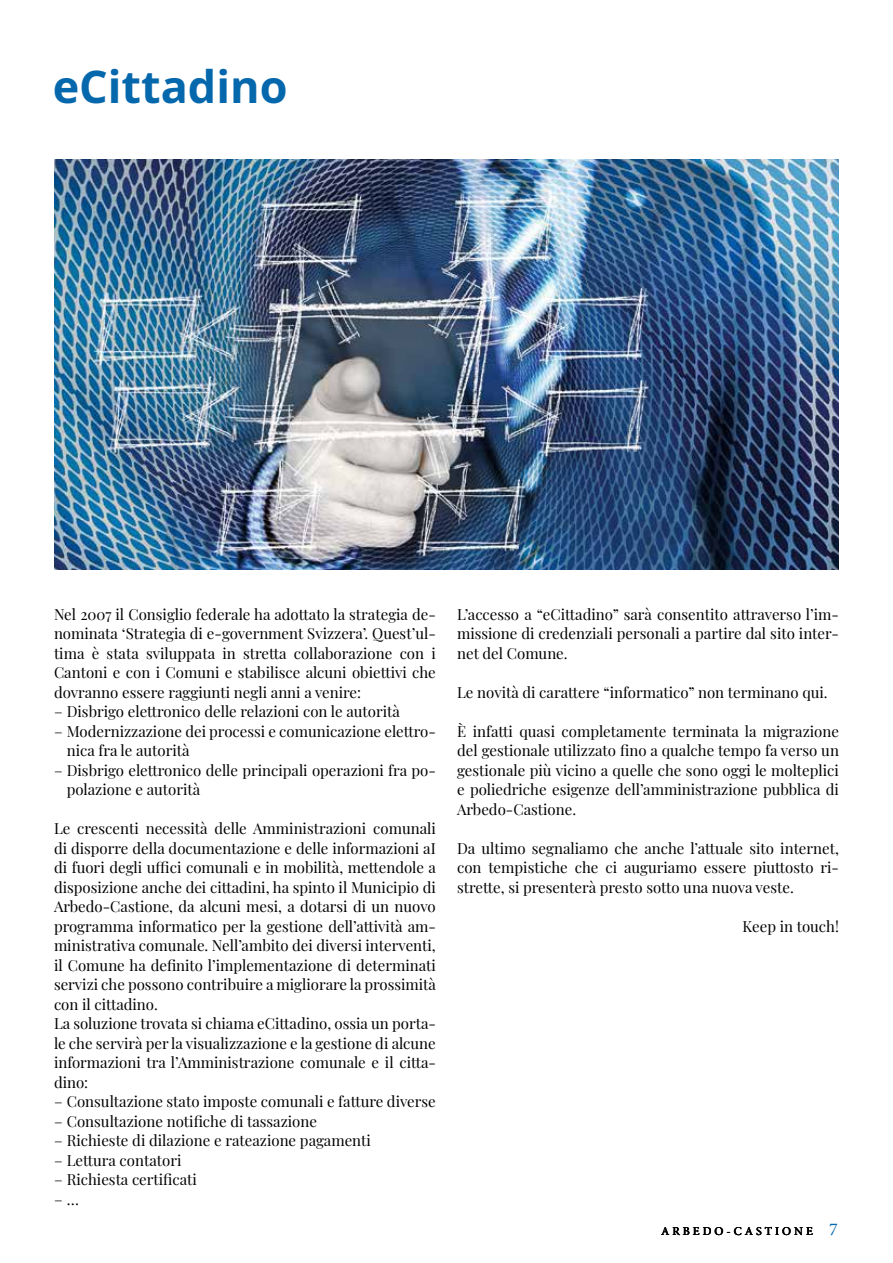
<style>
.page{position:relative;width:893px;height:1263px;background:#fff}
.page>*{position:absolute;margin:0;border:0;box-sizing:border-box;transform-origin:0 0}
.t1{font:700 45px "Noto Sans";color:#0567ac}
.t2{font:18px "Minion Pro";color:#0567ac}
.t3{font:15px/19.5px "Playfair Display";color:#000;text-align:justify}
.t4{font:12px "Minion Pro";letter-spacing:.25em;color:#000}
</style>
<div class="page">
<img style="left:54px;top:160px;width:785px;height:409px">
<h1 class="t1" style="left:53px;top:55px;width:236px">eCittadino</h1>
<p class="t3" style="left:54px;top:603px;width:383px">Nel 2007 il Consiglio federale ha adottato la strategia de&shy;nominata ‘Strategia di e-government Svizzera’. Quest’ul&shy;tima è stata sviluppata in stretta collaborazione con i Cantoni e con i Comuni e stabilisce alcuni obiettivi che dovranno essere raggiunti negli anni a venire:</p>
<p class="t3" style="left:54px;top:701px;width:347px">– Disbrigo elettronico delle relazioni con le autorità</p>
<p class="t3" style="left:67px;top:720px;width:371px;text-indent:-13px">– Modernizzazione dei processi e comunicazione elettro&shy;nica fra le autorità</p>
<p class="t3" style="left:67px;top:759px;width:371px;text-indent:-13px">– Disbrigo elettronico delle principali operazioni fra po&shy;polazione e autorità</p>
<p class="t3" style="left:54px;top:818px;width:384px;text-align:left">Le crescenti necessità delle Amministrazioni comunali di disporre della documentazione e delle informazioni aI di fuori degli uffici comunali e in mobilità, mettendole a disposizione anche dei cittadini, ha spinto il Municipio di Arbedo-Castione, da alcuni mesi, a dotarsi di un nuovo programma informatico per la gestione dell’attività am&shy;ministrativa comunale. Nell’ambito dei diversi interventi, il Comune ha definito l’implementazione di determinati servizi che possono contribuire a migliorare la prossimità con il cittadino.<br>La soluzione trovata si chiama eCittadino, ossia un porta&shy;le che servirà per la visualizzazione e la gestione di alcune informazioni tra l’Amministrazione comunale e il citta&shy;dino:</p>
<p class="t3" style="left:54px;top:1091px;width:383px">– Consultazione stato imposte comunali e fatture diverse</p>
<p class="t3" style="left:54px;top:1110px;width:264px">– Consultazione notifiche di tassazione</p>
<p class="t3" style="left:54px;top:1130px;width:318px">– Richieste di dilazione e rateazione pagamenti</p>
<p class="t3" style="left:54px;top:1149px;width:129px">– Lettura contatori</p>
<p class="t3" style="left:54px;top:1169px;width:145px">– Richiesta certificati</p>
<p class="t3" style="left:54px;top:1188px;width:26px">– …</p>
<p class="t3" style="left:457px;top:603px;width:383px">L’accesso a “eCittadino” sarà consentito attraverso l’im&shy;missione di credenziali personali a partire dal sito inter&shy;net del Comune.</p>
<p class="t3" style="left:457px;top:681px;width:372px">Le novità di carattere “informatico” non terminano qui.</p>
<p class="t3" style="left:457px;top:720px;width:383px">È infatti quasi completamente terminata la migrazione del gestionale utilizzato fino a qualche tempo fa verso un gestionale più vicino a quelle che sono oggi le molteplici e poliedriche esigenze dell’amministrazione pubblica di Arbedo-Castione.</p>
<p class="t3" style="left:457px;top:837px;width:383px">Da ultimo segnaliamo che anche l’attuale sito internet, con tempistiche che ci auguriamo essere piuttosto ri&shy;strette, si presenterà presto sotto una nuova veste.</p>
<p class="t3" style="left:742px;top:915px;width:98px">Keep in touch!</p>
<p class="t4" style="left:661px;top:1223px;width:153px">ARBEDO-CASTIONE</p>
<p class="t2" style="left:829px;top:1217px;width:10px">7</p>
</div>
